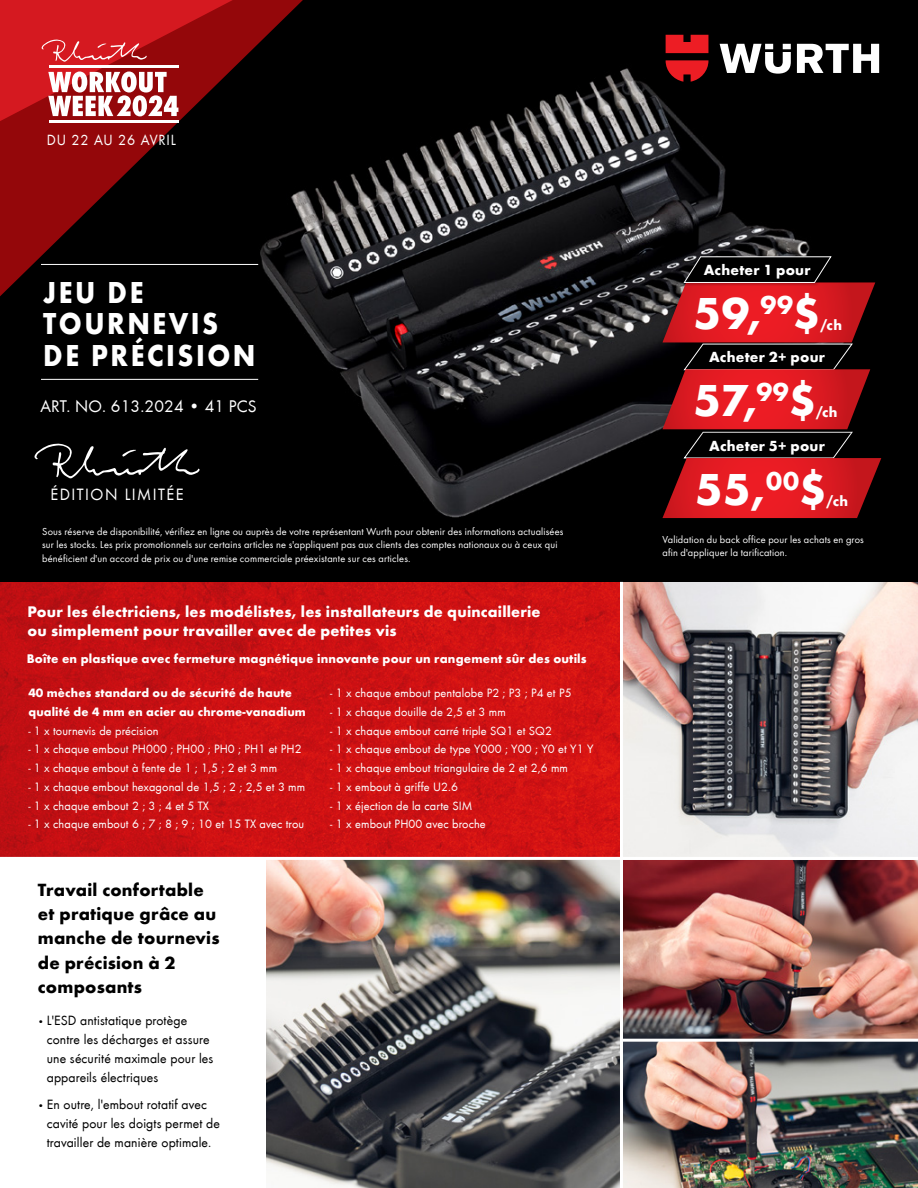
<style>
.page{position:relative;width:918px;height:1188px;background:#fff}
.page>*{position:absolute;margin:0;border:0;box-sizing:border-box;transform-origin:0 0}
.t1{font:700 46.2px "Wuerth Global";color:#fff}
.t2{font:700 31.2px/31.5px "Wuerth";letter-spacing:.09em;color:#fff;scale:.9 1}
.t3{font:700 18.3px/24.3px "Wuerth";letter-spacing:.01em;color:#000}
.t4{font:17.4px "Wuerth";letter-spacing:.01em;color:#fff}
.t5{font:16.95px "Wuerth";letter-spacing:.09em;color:#fff}
.t6{font:700 15.9px/19.5px "Wuerth";letter-spacing:.01em;color:#fff}
.t7{font:15.3px "Wuerth";letter-spacing:.06em;color:#fff;scale:.96 1}
.t8{font:700 15.15px "Wuerth Global";letter-spacing:.015em;color:#fff}
.t9{font:700 14.85px "Wuerth Global";color:#fff}
.t10{font:13.95px/19px "Wuerth";letter-spacing:.01em;color:#000}
.t11{font:700 12.9px "Wuerth";letter-spacing:.01em;color:#fff}
.t12{font:12.45px "Wuerth";letter-spacing:.01em;color:#fff}
.t13{font:700 12.45px/18.8px "Wuerth";letter-spacing:.01em;color:#fff}
.t14{font:10.5px/13.5px "Wuerth Global";letter-spacing:.015em;color:#fff}
.s1{font-weight:700}
</style>
<div class="page">
<img style="left:623px;top:860px;width:295px;height:328px">
<img style="left:0;top:0;width:918px;height:582px">
<img style="left:266px;top:860px;width:354px;height:328px">
<img style="left:0;top:582px;width:620px;height:275px">
<svg style="left:0;top:0;width:303px;height:296px;background:#2c0304"></svg>
<svg style="left:0;top:0;width:233px;height:121px;background:#b93034"></svg>
<hr style="left:49px;top:65px;width:129px;height:2px;background:#fff">
<hr style="left:49px;top:121px;width:129px;height:2px;background:#fff">
<hr style="left:622px;top:1039px;width:296px;height:3px;background:#fff">
<img style="left:623px;top:582px;width:295px;height:275px">
<div style="left:661px;top:30px;width:227px;height:59px;background:#000"></div>
<svg style="left:666px;top:35px;width:42px;height:47px"></svg>
<svg style="left:720px;top:44px;width:159px;height:30px"></svg>
<svg style="left:35px;top:444px;width:165px;height:35px;background:#222"></svg>
<hr style="left:41px;top:264px;width:217px;height:1px;background:#fff">
<hr style="left:41px;top:379px;width:217px;height:1px;background:#fff">
<div style="left:657px;top:276px;width:230px;height:79px;background:#000;opacity:.25"></div>
<div style="left:683px;top:255px;width:151px;height:31px;background:#000;opacity:.25"></div>
<div style="left:657px;top:363px;width:224px;height:79px;background:#000;opacity:.25"></div>
<div style="left:657px;top:451px;width:236px;height:80px;background:#000"></div>
<svg style="left:662px;top:256px;width:219px;height:262px;background:#891419"></svg>
<p class="t7" style="left:47px;top:130px;width:136px">DU 22 AU 26 AVRIL</p>
<h2 class="t2" style="left:43px;top:274px;width:237px">JEU DE<br>TOURNEVIS<br>DE PRÉCISION</h2>
<h3 class="t4" style="left:41px;top:395px;width:218px">ART. NO. 613.2024 • 41 PCS</h3>
<h3 class="t5" style="left:50px;top:483px;width:135px">ÉDITION LIMITÉE</h3>
<p class="t14" style="left:42px;top:524px;width:523px">Sous réserve de disponibilité, vérifiez en ligne ou auprès de votre représentant Wurth pour obtenir des informations actualisées sur les stocks. Les prix promotionnels sur certains articles ne s'appliquent pas aux clients des comptes nationaux ou à ceux qui bénéficient d'un accord de prix ou d'une remise commerciale préexistante sur ces articles.</p>
<p class="t6" style="left:28px;top:600px;width:515px">Pour les électriciens, les modélistes, les installateurs de quincaillerie ou simplement pour travailler avec de petites vis</p>
<p class="t11" style="left:27px;top:649px;width:561px">Boîte en plastique avec fermeture magnétique innovante pour un rangement sûr des outils</p>
<p class="t13" style="left:28px;top:683px;width:279px">40 mèches standard ou de sécurité de haute qualité de 4 mm en acier au chrome-vanadium</p>
<p class="t12" style="left:28px;top:722px;width:132px">- 1 x tournevis de précision</p>
<p class="t12" style="left:28px;top:741px;width:275px">- 1 x chaque embout PH000 ; PH00 ; PH0 ; PH1 et PH2</p>
<p class="t12" style="left:28px;top:760px;width:250px">- 1 x chaque embout à fente de 1 ; 1,5 ; 2 et 3 mm</p>
<p class="t12" style="left:28px;top:778px;width:278px">- 1 x chaque embout hexagonal de 1,5 ; 2 ; 2,5 et 3 mm</p>
<p class="t12" style="left:28px;top:797px;width:182px">- 1 x chaque embout 2 ; 3 ; 4 et 5 TX</p>
<p class="t12" style="left:28px;top:816px;width:278px">- 1 x chaque embout 6 ; 7 ; 8 ; 9 ; 10 et 15 TX avec trou</p>
<h3 class="t3" style="left:38px;top:876px;width:183px">Travail confortable et pratique grâce au manche de tournevis de précision à 2 composants</h3>
<p class="t10" style="left:47px;top:1010px;width:168px;text-indent:-8px"><span class="s1">·</span> L'ESD antistatique protège contre les décharges et assure une sécurité maximale pour les appareils électriques</p>
<p class="t10" style="left:47px;top:1094px;width:175px;text-indent:-8px"><span class="s1">·</span> En outre, l'embout rotatif avec cavité pour les doigts permet de travailler de manière optimale.</p>
<p class="t12" style="left:330px;top:685px;width:243px">- 1 x chaque embout pentalobe P2 ; P3 ; P4 et P5</p>
<p class="t12" style="left:330px;top:703px;width:177px">- 1 x chaque douille de 2,5 et 3 mm</p>
<p class="t12" style="left:330px;top:722px;width:223px">- 1 x chaque embout carré triple SQ1 et SQ2</p>
<p class="t12" style="left:330px;top:741px;width:265px">- 1 x chaque embout de type Y000 ; Y00 ; Y0 et Y1 Y</p>
<p class="t12" style="left:330px;top:760px;width:239px">- 1 x chaque embout triangulaire de 2 et 2,6 mm</p>
<p class="t12" style="left:330px;top:778px;width:129px">- 1 x embout à griffe U2.6</p>
<p class="t12" style="left:330px;top:797px;width:144px">- 1 x éjection de la carte SIM</p>
<p class="t12" style="left:330px;top:816px;width:157px">- 1 x embout PH00 avec broche</p>
<p class="t8" style="left:704px;top:261px;width:108px">Acheter 1 pour</p>
<h1 class="t1" style="left:694px;top:286px;width:128px">59,<sup>99</sup>$</h1>
<p class="t9" style="left:820px;top:316px;width:23px">/ch</p>
<p class="t8" style="left:709px;top:348px;width:117px">Acheter 2+ pour</p>
<h1 class="t1" style="left:694px;top:373px;width:124px">57,<sup>99</sup>$</h1>
<p class="t9" style="left:816px;top:403px;width:23px">/ch</p>
<p class="t8" style="left:709px;top:437px;width:117px">Acheter 5+ pour</p>
<h1 class="t1" style="left:695px;top:462px;width:133px">55,<sup>00</sup>$</h1>
<p class="t9" style="left:826px;top:492px;width:23px">/ch</p>
<p class="t14" style="left:662px;top:532px;width:203px">Validation du back office pour les achats en gros afin d'appliquer la tarification.</p>
</div>
